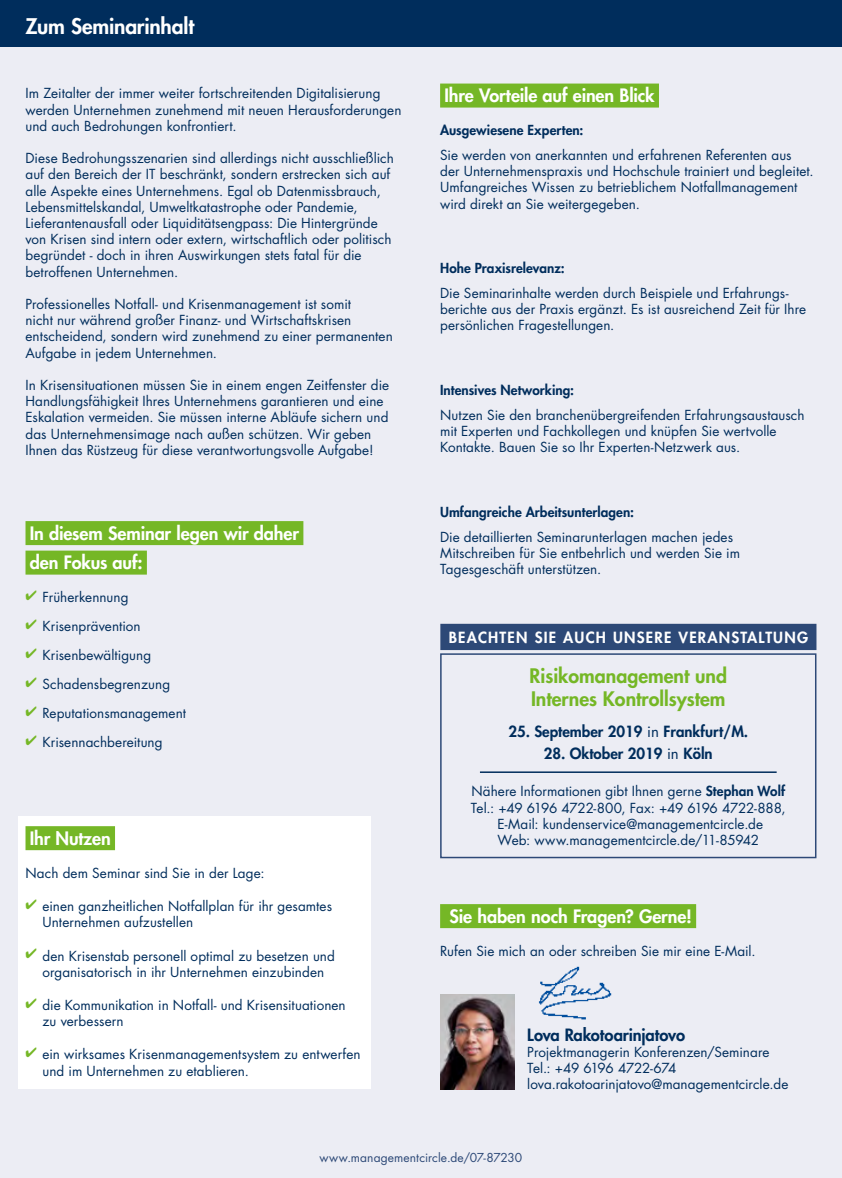
<style>
.page{position:relative;width:842px;height:1178px;background:#ecedf4}
.page>*{position:absolute;margin:0;border:0;box-sizing:border-box;transform-origin:0 0}
.t1{font:800 21px "Futura Std";letter-spacing:-.01em;color:#fff}
.t2{font:800 19.5px/23.4px "Futura Std";color:#75b726}
.t3{font:800 18px/29.5px "Futura Std";letter-spacing:-.005em;color:#fff}
.t4{font:800 16.5px "Futura Std";letter-spacing:-.01em;color:#002d5c}
.t5{font:800 15px "Futura Std";color:#002d5c}
.t6{font:800 15px "Futura Std";letter-spacing:.08em;color:#fff}
.t7{font:13.5px/16.2px "Futura Std";letter-spacing:.005em;color:#002d5c}
.t8{font:800 13.5px "Futura Std";letter-spacing:.005em;color:#002d5c}
.t9{font:12px "Futura Std";letter-spacing:.01em;color:#2d4977}
.s1{font-weight:400}
.s2{font-weight:800}
</style>
<div class="page">
<div style="left:0;top:0;width:842px;height:47px;background:#002d5c"></div>
<div style="left:18px;top:816px;width:352px;height:273px;background:#fff"></div>
<div style="left:440px;top:904px;width:256px;height:24px;background:#75b726"></div>
<div style="left:440px;top:84px;width:219px;height:24px;background:#75b726"></div>
<div style="left:26px;top:521px;width:277px;height:24px;background:#75b726"></div>
<div style="left:26px;top:551px;width:121px;height:24px;background:#75b726"></div>
<div style="left:26px;top:826px;width:89px;height:24px;background:#75b726"></div>
<div style="left:441px;top:624px;width:375px;height:25px;background:#2d4977"></div>
<div style="left:440px;top:624px;width:376px;height:26px;border:2px solid #2d4977"></div>
<hr style="left:480px;top:771px;width:297px;height:2px;background:#002d5c">
<div style="left:440px;top:653px;width:376px;height:205px;border:2px solid #2d4977"></div>
<img style="left:440px;top:995px;width:74px;height:94px">
<img style="left:538px;top:966px;width:74px;height:54px">
<h1 class="t1" style="left:26px;top:13px;width:170px">Zum Seminarinhalt</h1>
<p class="t7" style="left:26px;top:85px;width:377px">Im Zeitalter der immer weiter fortschreitenden Digitalisierung werden Unternehmen zunehmend mit neuen Herausforderungen und auch Bedrohungen konfrontiert.</p>
<p class="t7" style="left:26px;top:150px;width:370px">Diese Bedrohungsszenarien sind allerdings nicht ausschließlich auf den Bereich der IT beschränkt, sondern erstrecken sich auf alle Aspekte eines Unternehmens. Egal ob Datenmissbrauch, Lebensmittelskandal, Umweltkatastrophe oder Pandemie, Lieferantenausfall oder Liquiditätsengpass: Die Hintergründe von Krisen sind intern oder extern, wirtschaftlich oder politisch begründet - doch in ihren Auswirkungen stets fatal für die betroffenen Unternehmen.</p>
<p class="t7" style="left:26px;top:296px;width:369px">Professionelles Notfall- und Krisenmanagement ist somit<br>nicht nur während großer Finanz- und Wirtschaftskrisen entscheidend, sondern wird zunehmend zu einer permanenten Aufgabe in jedem Unternehmen.</p>
<p class="t7" style="left:26px;top:377px;width:365px">In Krisensituationen müssen Sie in einem engen Zeitfenster die Handlungsfähigkeit Ihres Unternehmens garantieren und eine Eskalation vermeiden. Sie müssen interne Abläufe sichern und das Unternehmensimage nach außen schützen. Wir geben Ihnen das Rüstzeug für diese verantwortungsvolle Aufgabe!</p>
<h3 class="t3" style="left:30px;top:518px;width:271px">In diesem Seminar legen wir daher den Fokus auf:</h3>
<p class="t7" style="left:26px;top:589px;width:105px"><sup>✔</sup> Früherkennung</p>
<p class="t7" style="left:26px;top:618px;width:117px"><sup>✔</sup> Krisenprävention</p>
<p class="t7" style="left:26px;top:647px;width:127px"><sup>✔</sup> Krisenbewältigung</p>
<p class="t7" style="left:26px;top:676px;width:146px"><sup>✔</sup> Schadensbegrenzung</p>
<p class="t7" style="left:26px;top:705px;width:162px"><sup>✔</sup> Reputationsmanagement</p>
<p class="t7" style="left:26px;top:734px;width:139px"><sup>✔</sup> Krisennachbereitung</p>
<h3 class="t3" style="left:30px;top:823px;width:83px">Ihr Nutzen</h3>
<p class="t7" style="left:26px;top:865px;width:241px">Nach dem Seminar sind Sie in der Lage:</p>
<p class="t7" style="left:43px;top:898px;width:291px;text-indent:-17px"><sup>✔</sup> einen ganzheitlichen Notfallplan für ihr gesamtes<br>Unternehmen aufzustellen</p>
<p class="t7" style="left:26px;top:947px;width:311px;text-align:center"><sup>✔</sup> den Krisenstab personell optimal zu besetzen und organisatorisch in ihr Unternehmen einzubinden</p>
<p class="t7" style="left:43px;top:997px;width:305px;text-indent:-17px"><sup>✔</sup> die Kommunikation in Notfall- und Krisensituationen zu verbessern</p>
<p class="t7" style="left:43px;top:1046px;width:320px;text-indent:-17px"><sup>✔</sup> ein wirksames Krisenmanagementsystem zu entwerfen und im Unternehmen zu etablieren.</p>
<h3 class="t3" style="left:444px;top:81px;width:212px">Ihre Vorteile auf einen Blick</h3>
<p class="t8" style="left:440px;top:122px;width:145px">Ausgewiesene Experten:</p>
<p class="t7" style="left:440px;top:147px;width:375px">Sie werden von anerkannten und erfahrenen Referenten aus der Unternehmenspraxis und Hochschule trainiert und begleitet.<br>Umfangreiches Wissen zu betrieblichem Notfallmanagement wird direkt an Sie weitergegeben.</p>
<p class="t8" style="left:440px;top:260px;width:126px">Hohe Praxisrelevanz:</p>
<p class="t7" style="left:440px;top:285px;width:367px">Die Seminarinhalte werden durch Beispiele und Erfahrungs&shy;berichte aus der Praxis ergänzt. Es ist ausreichend Zeit für Ihre persönlichen Fragestellungen.</p>
<p class="t8" style="left:440px;top:382px;width:135px">Intensives Networking:</p>
<p class="t7" style="left:440px;top:407px;width:366px">Nutzen Sie den branchenübergreifenden Erfahrungsaustausch mit Experten und Fachkollegen und knüpfen Sie wertvolle<br>Kontakte. Bauen Sie so Ihr Experten-Netzwerk aus.</p>
<p class="t8" style="left:440px;top:504px;width:195px">Umfangreiche Arbeitsunterlagen:</p>
<p class="t7" style="left:440px;top:529px;width:301px">Die detaillierten Seminarunterlagen machen jedes<br>Mitschreiben für Sie entbehrlich und werden Sie im<br>Tagesgeschäft unterstützen.</p>
<p class="t6" style="left:449px;top:628px;width:361px">BEACHTEN SIE AUCH UNSERE VERANSTALTUNG</p>
<h2 class="t2" style="left:529px;top:664px;width:199px">Risikomanagement und<br>Internes Kontrollsystem</h2>
<p class="t5" style="left:508px;top:722px;width:241px">25. September 2019 <span class="s1">in</span> Frankfurt/M.</p>
<p class="t5" style="left:544px;top:743px;width:170px">28. Oktober 2019 <span class="s1">in</span> Köln</p>
<p class="t7" style="left:471px;top:783px;width:316px;text-align:center">Nähere Informationen gibt Ihnen gerne <span class="s2">Stephan Wolf </span>Tel.: +49 6196 4722-800, Fax: +49 6196 4722-888, E-Mail: kundenservice@managementcircle.de<br>Web: www.managementcircle.de/11-85942</p>
<h3 class="t3" style="left:450px;top:901px;width:244px">Sie haben noch Fragen? Gerne!</h3>
<p class="t7" style="left:440px;top:943px;width:317px">Rufen Sie mich an oder schreiben Sie mir eine E-Mail.</p>
<p class="t4" style="left:527px;top:1024px;width:159px">Lova Rakotoarinjatovo</p>
<p class="t7" style="left:527px;top:1044px;width:263px">Projektmanagerin Konferenzen/Seminare<br>Tel.: +49 6196 4722-674 lova.rakotoarinjatovo@managementcircle.de</p>
<p class="t9" style="left:320px;top:1149px;width:204px">www.managementcircle.de/07-87230</p>
</div>
